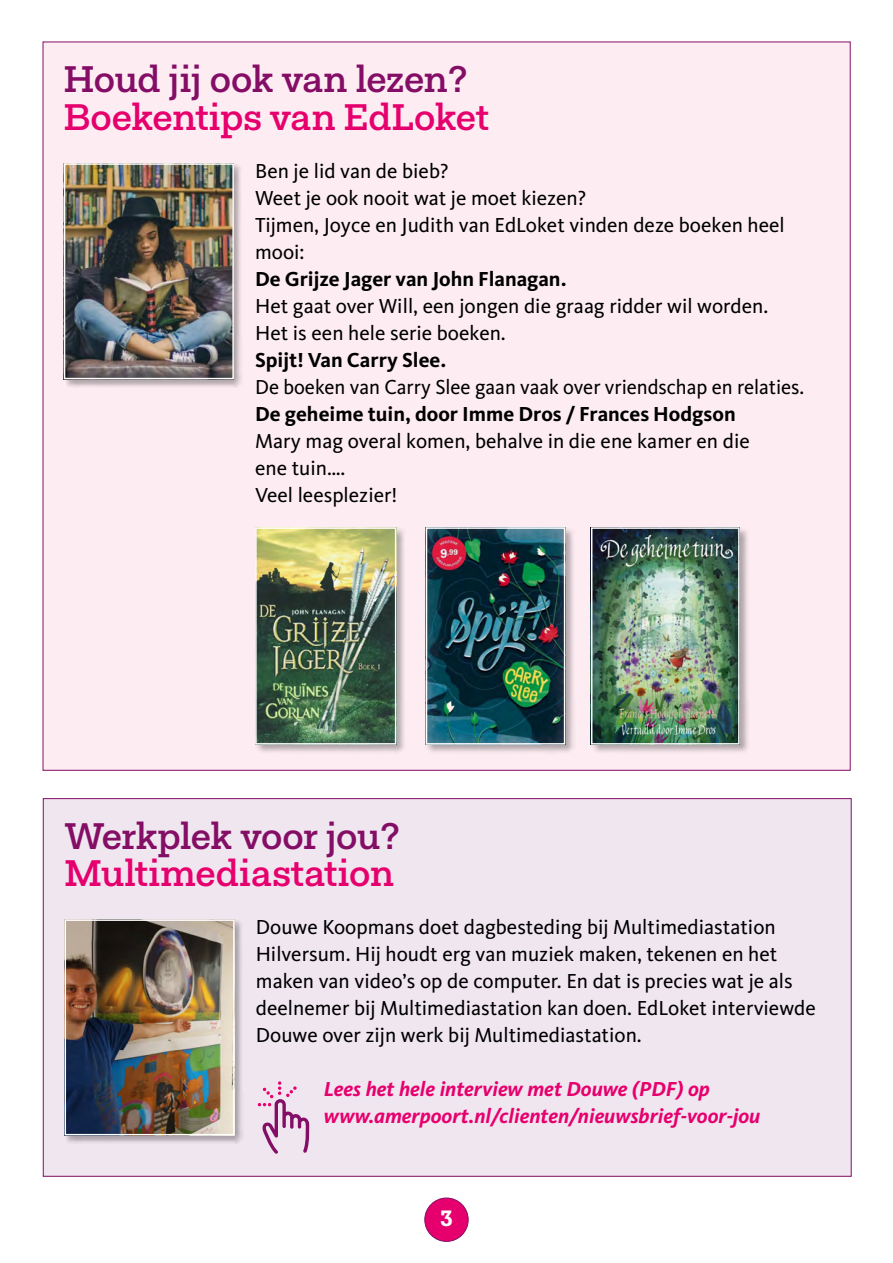
<style>
.page{position:relative;width:893px;height:1263px;background:#fff}
.page>*{position:absolute;margin:0;border:0;box-sizing:border-box;transform-origin:0 0}
.t1{font:500 37.5px "Fakt Slab Pro";letter-spacing:-.005em;color:#e6006d}
.t2{font:500 37.5px "Fakt Slab Pro";letter-spacing:-.01em;color:#840e66}
.t3{font:700 22.5px "Fakt Slab Pro";color:#fff}
.t4{font:21px/27px "Kievit";color:#000}
.t5{font:700 21px "Kievit";color:#000}
.t6{font:italic 700 21px/27px "Kievit";color:#e6006d}
</style>
<div class="page">
<div style="left:43px;top:798px;width:809px;height:379px;background:#f0e6f0;border:1px solid #840e66"></div>
<div style="left:64px;top:919px;width:180px;height:225px;background:#000;opacity:.3"></div>
<img style="left:68px;top:922px;width:164px;height:210px">
<div style="left:65px;top:919px;width:170px;height:216px;border:2px solid #fff"></div>
<svg style="left:258px;top:1081px;width:51px;height:73px"></svg>
<div style="left:43px;top:42px;width:808px;height:729px;background:#fdedf3"></div>
<div style="left:64px;top:163px;width:179px;height:225px;background:#000;opacity:.3"></div>
<img style="left:67px;top:166px;width:164px;height:210px">
<div style="left:64px;top:163px;width:170px;height:216px;border:2px solid #fff"></div>
<div style="left:591px;top:527px;width:159px;height:228px;background:#000;opacity:.3"></div>
<img style="left:594px;top:530px;width:143px;height:212px">
<div style="left:591px;top:527px;width:149px;height:218px;border:2px solid #fff"></div>
<div style="left:255px;top:527px;width:152px;height:228px;background:#000;opacity:.3"></div>
<img style="left:258px;top:530px;width:135px;height:212px">
<div style="left:255px;top:527px;width:141px;height:218px;border:2px solid #fff"></div>
<div style="left:425px;top:527px;width:151px;height:228px;background:#000;opacity:.3"></div>
<img style="left:429px;top:530px;width:133px;height:212px">
<div style="left:426px;top:527px;width:139px;height:218px;border:2px solid #fff"></div>
<div style="left:425px;top:1198px;width:43px;height:43px;background:#e6006d;border-radius:50%"></div>
<div style="left:424px;top:1198px;width:45px;height:44px;border:1px solid #840e66;border-radius:50%"></div>
<h1 class="t2" style="left:64px;top:55px;width:405px">Houd jij ook van lezen?</h1>
<h1 class="t1" style="left:64px;top:92px;width:427px">Boekentips van EdLoket</h1>
<p class="t4" style="left:255px;top:157px;width:531px">Ben je lid van de bieb?<br>Weet je ook nooit wat je moet kiezen?<br>Tijmen, Joyce en Judith van EdLoket vinden deze boeken heel mooi:</p>
<p class="t5" style="left:255px;top:266px;width:313px">De Grijze Jager van John Flanagan.</p>
<p class="t4" style="left:255px;top:292px;width:515px">Het gaat over Will, een jongen die graag ridder wil worden.<br>Het is een hele serie boeken.</p>
<p class="t5" style="left:255px;top:347px;width:193px">Spijt! Van Carry Slee.</p>
<p class="t4" style="left:255px;top:373px;width:551px">De boeken van Carry Slee gaan vaak over vriendschap en relaties.</p>
<p class="t5" style="left:255px;top:401px;width:482px">De geheime tuin, door Imme Dros / Frances Hodgson</p>
<p class="t4" style="left:255px;top:427px;width:496px">Mary mag overal komen, behalve in die ene kamer en die ene tuin….<br>Veel leesplezier!</p>
<h1 class="t2" style="left:65px;top:811px;width:337px">Werkplek voor jou?</h1>
<h1 class="t1" style="left:65px;top:848px;width:331px">Multimediastation</h1>
<p class="t4" style="left:256px;top:913px;width:561px">Douwe Koopmans doet dagbesteding bij Multimediastation Hilversum. Hij houdt erg van muziek maken, tekenen en het maken van video’s op de computer. En dat is precies wat je als deelnemer bij Multimediastation kan doen. EdLoket interviewde Douwe over zijn werk bij Multimediastation.</p>
<p class="t6" style="left:324px;top:1075px;width:438px">Lees het hele interview met Douwe (PDF) op www.amerpoort.nl/clienten/nieuwsbrief-voor-jou</p>
<p class="t3" style="left:440px;top:1204px;width:14px">3</p>
</div>
